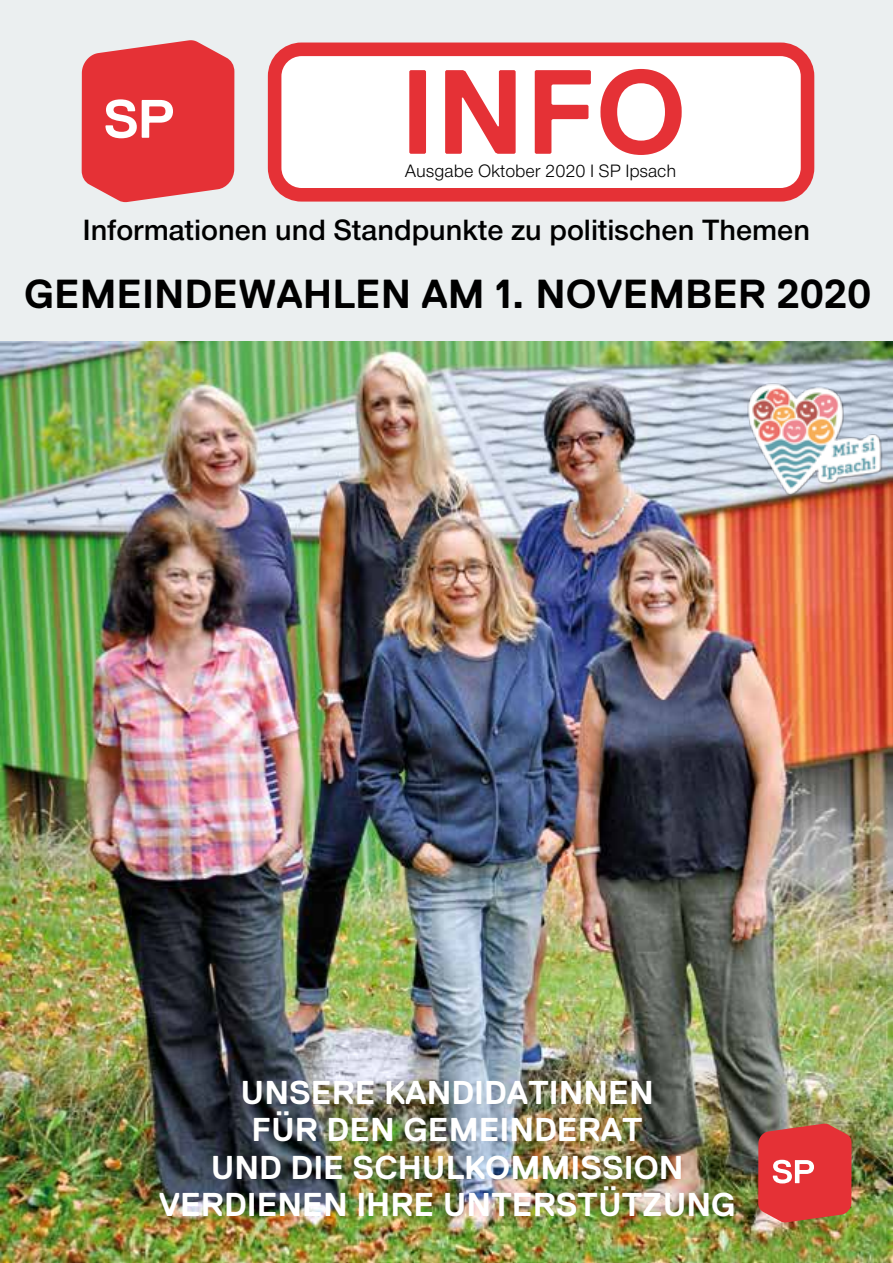
<style>
.page{position:relative;width:893px;height:1263px;background:#fff}
.page>*{position:absolute;margin:0;border:0;box-sizing:border-box;transform-origin:0 0}
.t1{font:700 119.4px "Replica";color:#e53136}
.t2{font:700 40.5px "Replica";color:#000}
.t3{font:700 33px/37.5px "Replica";color:#fff;text-align:center}
.t4{font:30.45px "Nimbus San Nov Sem Bol";color:#000}
.t5{font:18.6px "Nimbus San Nov";color:#000}
</style>
<div class="page">
<div style="left:0;top:0;width:893px;height:342px;background:#ebeff0"></div>
<img style="left:0;top:342px;width:893px;height:921px">
<img style="left:739px;top:380px;width:148px;height:119px">
<div style="left:275px;top:49px;width:532px;height:146px;background:#fff;border-radius:27px"></div>
<div style="left:268px;top:43px;width:546px;height:159px;border:14px solid #e53136;border-radius:27px"></div>
<svg style="left:82px;top:40px;width:152px;height:162px;background:#e65054"></svg>
<img style="left:681px;top:1043px;width:170px;height:179px">
<h1 class="t1" style="left:400px;top:46px;width:288px">INFO</h1>
<p class="t5" style="left:405px;top:160px;width:273px">Ausgabe Oktober 2020 I SP Ipsach</p>
<p class="t4" style="left:83px;top:213px;width:729px">Informationen und Standpunkte zu politischen Themen</p>
<p class="t2" style="left:24px;top:272px;width:849px">GEMEINDEWAHLEN AM 1. NOVEMBER 2020</p>
<p class="t3" style="left:159px;top:1074px;width:578px">UNSERE KANDIDATINNEN<br>FÜR DEN GEMEINDERAT<br>UND DIE SCHULKOMMISSION<br>VERDIENEN IHRE UNTERSTÜTZUNG</p>
</div>
